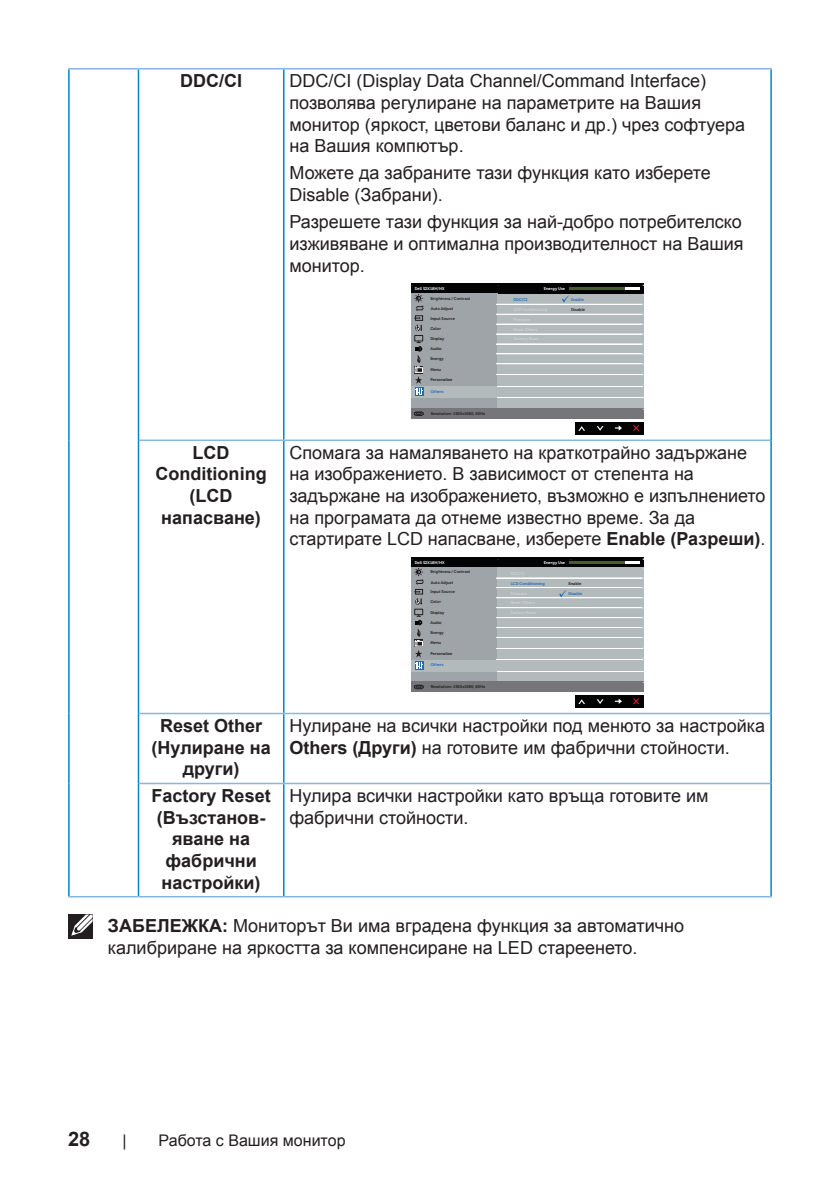
<style>
.page{position:relative;width:840px;height:1191px;background:#fff}
.page>*{position:absolute;margin:0;border:0;box-sizing:border-box;transform-origin:0 0}
.t1{font:700 20px "Arial";color:#231f20}
.text_OSD_table{font:18px/21.6px "Arial";color:#231f20}
.text_OSD_table-2{font:700 18px/21.6px "Arial";color:#231f20;text-align:center}
.text{font:18px/21.6px "Arial";color:#231f20}
.t2{font:16px "Arial";color:#231f20}
.t3{font:700 4px "Museo For Dell";color:#231f20}
.t4{font:700 4px "Museo For Dell";color:#1f6bb5}
.t5{font:700 4px "Museo For Dell";color:#fff}
.s1{font-weight:700}
</style>
<div class="page">
<hr style="left:68px;top:68px;width:70px;height:2px;background:#84b6e2">
<hr style="left:68px;top:896px;width:70px;height:1px;background:#84b6e2">
<hr style="left:68px;top:70px;width:2px;height:370px;background:#0087cb">
<hr style="left:68px;top:440px;width:2px;height:273px;background:#0087cb">
<hr style="left:68px;top:713px;width:2px;height:70px;background:#0087cb">
<hr style="left:68px;top:783px;width:2px;height:113px;background:#0087cb">
<hr style="left:138px;top:68px;width:145px;height:2px;background:#84b6e2">
<hr style="left:283px;top:68px;width:488px;height:2px;background:#84b6e2">
<hr style="left:139px;top:439px;width:144px;height:2px;background:#84b6e2">
<hr style="left:283px;top:439px;width:487px;height:2px;background:#84b6e2">
<hr style="left:139px;top:712px;width:144px;height:2px;background:#84b6e2">
<hr style="left:283px;top:712px;width:487px;height:2px;background:#84b6e2">
<hr style="left:139px;top:782px;width:144px;height:2px;background:#84b6e2">
<hr style="left:283px;top:782px;width:487px;height:2px;background:#84b6e2">
<hr style="left:138px;top:896px;width:145px;height:1px;background:#84b6e2">
<hr style="left:283px;top:896px;width:488px;height:1px;background:#84b6e2">
<hr style="left:138px;top:70px;width:1px;height:370px;background:#0087cb">
<hr style="left:283px;top:70px;width:1px;height:369px;background:#0087cb">
<hr style="left:770px;top:70px;width:1px;height:370px;background:#0087cb">
<hr style="left:138px;top:440px;width:1px;height:273px;background:#0087cb">
<hr style="left:283px;top:441px;width:1px;height:271px;background:#0087cb">
<hr style="left:770px;top:440px;width:1px;height:273px;background:#0087cb">
<hr style="left:138px;top:713px;width:1px;height:70px;background:#0087cb">
<hr style="left:283px;top:714px;width:1px;height:68px;background:#0087cb">
<hr style="left:770px;top:713px;width:1px;height:70px;background:#0087cb">
<hr style="left:138px;top:783px;width:1px;height:113px;background:#0087cb">
<hr style="left:283px;top:784px;width:1px;height:112px;background:#0087cb">
<hr style="left:770px;top:783px;width:1px;height:113px;background:#0087cb">
<div style="left:411px;top:283px;width:231px;height:10px;background:#030303"></div>
<div style="left:411px;top:293px;width:86px;height:115px;background:#9fa4a8"></div>
<div style="left:496px;top:294px;width:147px;height:115px;background:#b2babc"></div>
<div style="left:411px;top:408px;width:231px;height:11px;background:#767579"></div>
<hr style="left:568px;top:287px;width:71px;height:3px;background:#fff">
<hr style="left:568px;top:287px;width:55px;height:3px;background:#465b31">
<div style="left:415px;top:315px;width:8px;height:6px;border:1px solid #231f20"></div>
<div style="left:414px;top:335px;width:9px;height:6px;border:1px solid #231f20"></div>
<hr style="left:496px;top:304px;width:146px;height:1px;background:#fff">
<hr style="left:496px;top:314px;width:146px;height:1px;background:#fff">
<hr style="left:496px;top:324px;width:146px;height:1px;background:#fff">
<hr style="left:496px;top:334px;width:146px;height:1px;background:#fff">
<hr style="left:496px;top:343px;width:146px;height:1px;background:#fff">
<hr style="left:496px;top:344px;width:146px;height:1px;background:#fff">
<hr style="left:496px;top:353px;width:146px;height:1px;background:#fff">
<hr style="left:496px;top:354px;width:146px;height:1px;background:#fff">
<hr style="left:496px;top:363px;width:146px;height:1px;background:#fff">
<hr style="left:496px;top:364px;width:146px;height:1px;background:#fff">
<hr style="left:496px;top:375px;width:146px;height:1px;background:#fff">
<svg style="left:414px;top:412px;width:9px;height:4px"></svg>
<svg style="left:414px;top:317px;width:8px;height:15px"></svg>
<div style="left:574px;top:422px;width:69px;height:12px;background:#030303"></div>
<svg style="left:578px;top:426px;width:7px;height:5px"></svg>
<svg style="left:596px;top:426px;width:7px;height:5px"></svg>
<svg style="left:614px;top:425px;width:7px;height:6px"></svg>
<svg style="left:633px;top:425px;width:7px;height:6px"></svg>
<hr style="left:496px;top:386px;width:146px;height:1px;background:#fff">
<svg style="left:414px;top:294px;width:10px;height:17px"></svg>
<div style="left:411px;top:386px;width:85px;height:11px;background:#b2babc"></div>
<div style="left:414px;top:387px;width:9px;height:9px;background:#226ab4"></div>
<svg style="left:414px;top:341px;width:8px;height:54px"></svg>
<svg style="left:562px;top:295px;width:7px;height:7px"></svg>
<hr style="left:497px;top:397px;width:145px;height:1px;background:#fff">
<div style="left:411px;top:557px;width:231px;height:10px;background:#030303"></div>
<div style="left:411px;top:567px;width:86px;height:114px;background:#9fa4a8"></div>
<div style="left:496px;top:567px;width:147px;height:115px;background:#b2babc"></div>
<div style="left:411px;top:681px;width:231px;height:11px;background:#767579"></div>
<hr style="left:568px;top:561px;width:71px;height:3px;background:#fff">
<hr style="left:568px;top:561px;width:55px;height:3px;background:#465b31">
<div style="left:414px;top:609px;width:9px;height:6px;border:1px solid #231f20"></div>
<hr style="left:496px;top:577px;width:146px;height:1px;background:#fff">
<hr style="left:496px;top:578px;width:146px;height:1px;background:#fff">
<hr style="left:496px;top:587px;width:146px;height:1px;background:#fff">
<hr style="left:496px;top:588px;width:146px;height:1px;background:#fff">
<hr style="left:496px;top:597px;width:146px;height:1px;background:#fff">
<hr style="left:496px;top:598px;width:146px;height:1px;background:#fff">
<hr style="left:496px;top:607px;width:146px;height:1px;background:#fff">
<hr style="left:496px;top:617px;width:146px;height:1px;background:#fff">
<hr style="left:496px;top:627px;width:146px;height:1px;background:#fff">
<hr style="left:496px;top:637px;width:146px;height:1px;background:#fff">
<hr style="left:496px;top:648px;width:146px;height:1px;background:#fff">
<svg style="left:414px;top:685px;width:9px;height:4px"></svg>
<div style="left:574px;top:695px;width:69px;height:13px;background:#030303"></div>
<svg style="left:578px;top:699px;width:7px;height:5px"></svg>
<svg style="left:596px;top:699px;width:7px;height:5px"></svg>
<svg style="left:614px;top:698px;width:7px;height:6px"></svg>
<svg style="left:633px;top:698px;width:7px;height:7px"></svg>
<hr style="left:496px;top:659px;width:146px;height:1px;background:#fff">
<svg style="left:414px;top:568px;width:10px;height:37px"></svg>
<div style="left:411px;top:659px;width:85px;height:12px;background:#b2babc"></div>
<svg style="left:415px;top:661px;width:8px;height:8px"></svg>
<svg style="left:414px;top:614px;width:8px;height:54px"></svg>
<svg style="left:559px;top:590px;width:7px;height:7px"></svg>
<hr style="left:497px;top:671px;width:146px;height:1px;background:#fff">
<div style="left:68px;top:914px;width:24px;height:25px;background:#231f20"></div>
<svg style="left:71px;top:914px;width:22px;height:22px"></svg>
<p class="text_OSD_table-2" style="left:180px;top:71px;width:63px">DDC/CI</p>
<p class="text_OSD_table" style="left:289px;top:70px;width:457px">DDC/CI (Display Data Channel/Command Interface) позволява регулиране на параметрите на Вашия монитор (яркост, цветови баланс и др.) чрез софтуера на Вашия компютър.</p>
<p class="text_OSD_table" style="left:289px;top:162px;width:423px">Можете да забраните тази функция като изберете<br>Disable (Забрани).</p>
<p class="text_OSD_table" style="left:289px;top:211px;width:455px;text-align:justify">Разрешете тази функция за най-добро потребителско изживяване и оптимална производителност на Вашия монитор.</p>
<p class="t3" style="left:430px;top:296px;width:41px">Brightness / Contrast</p>
<p class="t3" style="left:430px;top:316px;width:26px">Input Source</p>
<p class="t3" style="left:430px;top:326px;width:12px">Color</p>
<p class="t3" style="left:430px;top:337px;width:15px">Display</p>
<p class="t3" style="left:430px;top:357px;width:15px">Energy</p>
<p class="t3" style="left:430px;top:367px;width:12px">Menu</p>
<p class="t3" style="left:430px;top:378px;width:24px">Personalize</p>
<p class="t5" style="left:414px;top:286px;width:31px">Dell S2X18H/HX</p>
<p class="t5" style="left:543px;top:286px;width:23px">Energy Use</p>
<p class="t4" style="left:513px;top:297px;width:16px">DDC/CI</p>
<p class="t4" style="left:570px;top:297px;width:14px">Enable</p>
<p class="t3" style="left:570px;top:307px;width:15px">Disable</p>
<p class="t3" style="left:430px;top:306px;width:24px">Auto Adjust</p>
<p class="t3" style="left:430px;top:347px;width:13px">Audio</p>
<p class="t4" style="left:430px;top:389px;width:14px">Others</p>
<p class="t3" style="left:430px;top:411px;width:56px">Resolution: 1920x1080, 60Hz</p>
<p class="text_OSD_table-2" style="left:155px;top:442px;width:112px">LCD<br>Conditioning (LCD напасване)</p>
<p class="text_OSD_table" style="left:289px;top:442px;width:477px">Спомага за намаляването на краткотрайно задържане на изображението. В зависимост от степента на задържане на изображението, възможно е изпълнението на програмата да отнеме известно време. За да стартирате LCD напасване, изберете <span class="s1">Enable (Разреши)</span>.</p>
<p class="t3" style="left:430px;top:570px;width:41px">Brightness / Contrast</p>
<p class="t3" style="left:430px;top:589px;width:26px">Input Source</p>
<p class="t3" style="left:430px;top:599px;width:12px">Color</p>
<p class="t3" style="left:430px;top:610px;width:15px">Display</p>
<p class="t3" style="left:430px;top:630px;width:15px">Energy</p>
<p class="t3" style="left:430px;top:640px;width:12px">Menu</p>
<p class="t3" style="left:430px;top:651px;width:24px">Personalize</p>
<p class="t5" style="left:414px;top:560px;width:31px">Dell S2X18H/HX</p>
<p class="t5" style="left:543px;top:560px;width:23px">Energy Use</p>
<p class="t3" style="left:430px;top:580px;width:24px">Auto Adjust</p>
<p class="t3" style="left:568px;top:581px;width:14px">Enable</p>
<p class="t4" style="left:568px;top:591px;width:15px">Disable</p>
<p class="t4" style="left:510px;top:581px;width:36px">LCD Conditioning</p>
<p class="t3" style="left:430px;top:620px;width:13px">Audio</p>
<p class="t4" style="left:430px;top:663px;width:14px">Others</p>
<p class="t3" style="left:430px;top:684px;width:56px">Resolution: 1920x1080, 60Hz</p>
<p class="text_OSD_table-2" style="left:151px;top:715px;width:121px">Reset Other (Нулиране на други)</p>
<p class="text_OSD_table" style="left:289px;top:715px;width:477px">Нулиране на всички настройки под менюто за настройка<br><span class="s1">Others (Други)</span> на готовите им фабрични стойности.</p>
<p class="text_OSD_table-2" style="left:151px;top:785px;width:121px">Factory Reset (Възстанов&shy;яване на фабрични настройки)</p>
<p class="text_OSD_table" style="left:289px;top:785px;width:420px">Нулира всички настройки като връща готовите им фабрични стойности.</p>
<p class="text" style="left:108px;top:915px;width:577px"><span class="s1">ЗАБЕЛЕЖКА:</span> Мониторът Ви има вградена функция за автоматично калибриране на яркостта за компенсиране на LED стареенето.</p>
<p class="t1" style="left:68px;top:1125px;width:24px">28</p>
<p class="t2" style="left:122px;top:1129px;width:6px">|</p>
<p class="t2" style="left:158px;top:1129px;width:188px">Работа с Вашия монитор</p>
</div>
